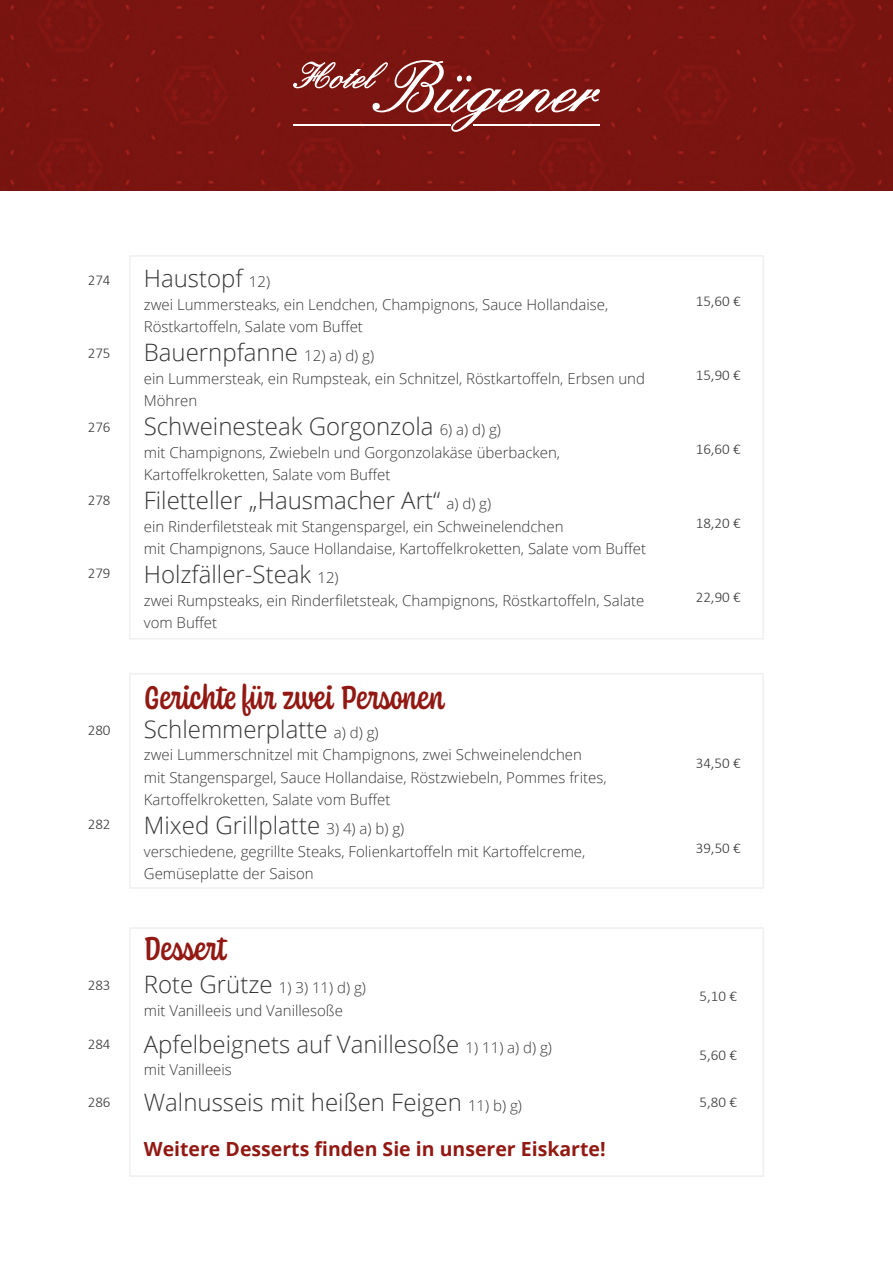
<style>
.page{position:relative;width:893px;height:1263px;background:#fff}
.page>*{position:absolute;margin:0;border:0;box-sizing:border-box;transform-origin:0 0}
.t1{font:500 34.5px "Coniferous";letter-spacing:.015em;color:#921913}
.t2{font:500 34.5px "Coniferous";letter-spacing:.055em;color:#921913}
.t3{font:300 24px "Open Sans";color:#373636}
.t4{font:700 19.5px "Open Sans";color:#921913}
.t5{font:300 15px/22.5px "Open Sans";color:#373636}
.t6{font:300 15px "Calibri";color:#373636}
.s1{font-size:15px}
.s2{font-size:24px}
</style>
<div class="page">
<div style="left:0;top:0;width:893px;height:190px;background:#7a1510"></div>
<svg style="left:293px;top:60px;width:307px;height:72px"></svg>
<hr style="left:293px;top:124px;width:158px;height:2px;background:#fff">
<hr style="left:473px;top:124px;width:127px;height:2px;background:#fff">
<div style="left:129px;top:255px;width:635px;height:384px;border:2px solid #f0f0f0"></div>
<div style="left:129px;top:673px;width:635px;height:216px;border:2px solid #f0f0f0"></div>
<div style="left:129px;top:927px;width:635px;height:250px;border:2px solid #f0f0f0"></div>
<p class="t6" style="left:88px;top:271px;width:24px">274</p>
<p class="t6" style="left:88px;top:344px;width:24px">275</p>
<p class="t6" style="left:88px;top:417px;width:24px">276</p>
<p class="t6" style="left:88px;top:491px;width:24px">278</p>
<p class="t6" style="left:88px;top:564px;width:24px">279</p>
<p class="t6" style="left:88px;top:721px;width:24px">280</p>
<p class="t6" style="left:88px;top:815px;width:24px">282</p>
<p class="t6" style="left:88px;top:975px;width:24px">283</p>
<p class="t6" style="left:88px;top:1034px;width:24px">284</p>
<p class="t6" style="left:88px;top:1093px;width:24px">286</p>
<h2 class="t3" style="left:144px;top:262px;width:128px">Haustopf <span class="s1">12)</span></h2>
<p class="t5" style="left:144px;top:293px;width:466px">zwei Lummersteaks, ein Lendchen, Champignons, Sauce Hollandaise,<br>Röstkartoffeln, Salate vom Buffet</p>
<p class="t6" style="left:696px;top:292px;width:47px">15,60 €</p>
<h2 class="t3" style="left:144px;top:336px;width:232px">Bauernpfanne <span class="s1">12) a) d) g)</span></h2>
<p class="t5" style="left:144px;top:367px;width:503px">ein Lummersteak, ein Rumpsteak, ein Schnitzel, Röstkartoffeln, Erbsen und<br>Möhren</p>
<p class="t6" style="left:696px;top:366px;width:47px">15,90 €</p>
<h2 class="t3" style="left:144px;top:410px;width:359px">Schweinesteak Gorgonzola <span class="s1">6) a) d) g)</span></h2>
<p class="t5" style="left:144px;top:441px;width:418px">mit Champignons, Zwiebeln und Gorgonzolakäse überbacken,<br>Kartoffelkroketten, Salate vom Buffet</p>
<p class="t6" style="left:696px;top:440px;width:47px">16,60 €</p>
<h2 class="t3" style="left:144px;top:484px;width:349px">Filetteller „Hausmacher Art“ <span class="s1">a) d) g)</span></h2>
<p class="t5" style="left:144px;top:515px;width:504px">ein Rinderfiletsteak mit Stangenspargel, ein Schweinelendchen<br>mit Champignons, Sauce Hollandaise, Kartoffelkroketten, Salate vom Buffet</p>
<p class="t6" style="left:696px;top:514px;width:47px">18,20 €</p>
<h2 class="t3" style="left:144px;top:558px;width:196px">Holzfäller-Steak <span class="s1">12)</span></h2>
<p class="t5" style="left:144px;top:589px;width:502px">zwei Rumpsteaks, ein Rinderfiletsteak, Champignons, Röstkartoffeln, Salate vom Buffet</p>
<p class="t6" style="left:696px;top:588px;width:47px">22,90 €</p>
<h1 class="t1" style="left:144px;top:673px;width:302px">Gerichte für zwei Personen</h1>
<h2 class="t3" style="left:144px;top:713px;width:236px">Schlemmerplatte <span class="s1">a) d) g)</span></h2>
<p class="t5" style="left:144px;top:743px;width:464px">zwei Lummerschnitzel mit Champignons, zwei Schweinelendchen mit Stangenspargel, Sauce Hollandaise, Röstzwiebeln, Pommes frites,<br>Kartoffelkroketten, Salate vom Buffet</p>
<p class="t6" style="left:696px;top:754px;width:47px">34,50 €</p>
<h2 class="t3" style="left:144px;top:809px;width:262px">Mixed Grillplatte <span class="s1">3) 4) a) b) g)</span></h2>
<p class="t5" style="left:144px;top:840px;width:443px">verschiedene, gegrillte Steaks, Folienkartoffeln mit Kartoffelcreme,<br>Gemüseplatte der Saison</p>
<p class="t6" style="left:696px;top:839px;width:47px">39,50 €</p>
<h1 class="t2" style="left:144px;top:925px;width:85px">Dessert</h1>
<p class="t5" style="left:144px;top:976px;width:224px"><span class="s2">Rote Grütze</span> 1) 3) 11) d) g) mit Vanilleeis und Vanillesoße</p>
<h2 class="t3" style="left:144px;top:1027px;width:410px">Apfelbeignets auf Vanillesoße <span class="s1">1) 11) a) d) g)</span></h2>
<p class="t5" style="left:144px;top:1058px;width:90px">mit Vanilleeis</p>
<p class="t6" style="left:700px;top:986px;width:39px">5,10 €</p>
<p class="t6" style="left:700px;top:1046px;width:39px">5,60 €</p>
<h2 class="t3" style="left:144px;top:1085px;width:380px">Walnusseis mit heißen Feigen <span class="s1">11) b) g)</span></h2>
<p class="t6" style="left:700px;top:1093px;width:39px">5,80 €</p>
<h3 class="t4" style="left:144px;top:1135px;width:463px">Weitere Desserts finden Sie in unserer Eiskarte!</h3>
</div>
